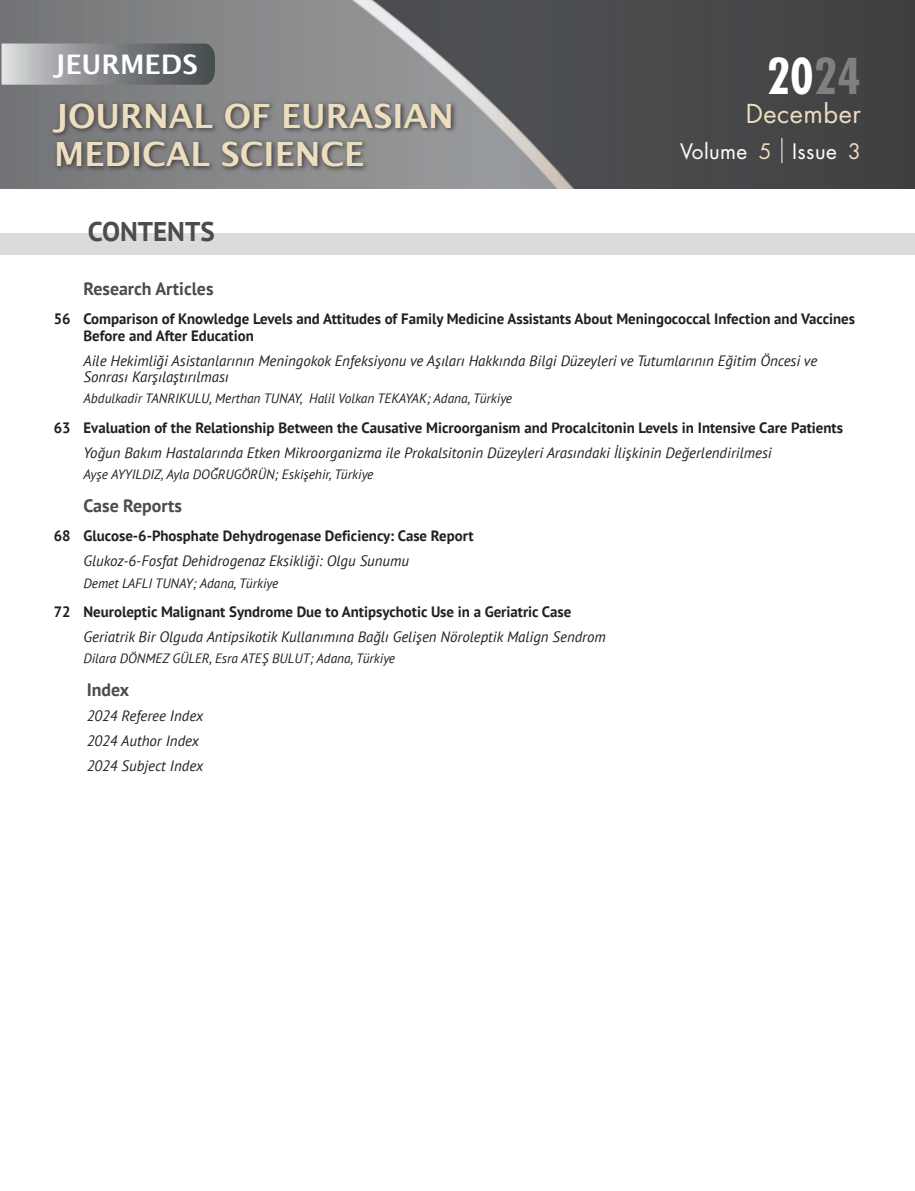
<style>
.page{position:relative;width:915px;height:1191px;background:#fff}
.page>*{position:absolute;margin:0;border:0;box-sizing:border-box;transform-origin:0 0}
.t1{font:48px "Futura Cond Bold Tr";color:#fff}
.t2{font:700 33.45px/38.4px "Lucida Grande";color:#ecdebf}
.t3{font:700 27px "Lucida Grande";color:#fff}
.UNVAN{font:700 27px "PT Sans";color:#4b4c4d}
.t4{font:25.35px "Futura Book Tr";letter-spacing:.02em;color:#ecdebf}
.t5{font:20.85px "Futura Book Tr";letter-spacing:.02em;color:#fff}
.İCİNDEKİLER-BASLIK{font:700 18px "PT Sans";color:#4b4c4d}
.İCİNDEKİLER-2{font:italic 15px/16.5px "PT Sans";color:#231f20}
.İCİNDEKİLER-1{font:700 15px/16.5px "PT Sans";color:#231f20}
.İCİNDEKİLER-yazar{font:italic 13.5px "PT Sans";color:#231f20}
.s1{color:#7f8080}
.s2{color:#ecdebf}
</style>
<div class="page">
<img style="left:0;top:0;width:1px;height:188px">
<img style="left:1px;top:0;width:913px;height:188px">
<svg style="left:781px;top:138px;width:1px;height:25px"></svg>
<div style="left:50px;top:100px;width:408px;height:73px;background:#231f20;opacity:.75"></div>
<svg style="left:2px;top:44px;width:213px;height:41px;background:#868a8c"></svg>
<div style="left:0;top:233px;width:914px;height:22px;background:#dbdbdc"></div>
<h3 class="t3" style="left:54px;top:46px;width:145px">JEURMEDS</h3>
<h2 class="t2" style="left:54px;top:98px;width:401px">JOURNAL OF EURASIAN<br>MEDICAL SCIENCE</h2>
<p class="UNVAN" style="left:88px;top:214px;width:128px">CONTENTS</p>
<h1 class="t1" style="left:766px;top:45px;width:96px">20<span class="s1">24</span></h1>
<h3 class="t4" style="left:745px;top:96px;width:117px">December</h3>
<h3 class="t5" style="left:680px;top:137px;width:182px">Volume <span class="s2">5</span> Issue <span class="s2">3</span></h3>
<p class="İCİNDEKİLER-BASLIK" style="left:83px;top:276px;width:131px">Research Articles</p>
<p class="İCİNDEKİLER-1" style="left:83px;top:310px;width:772px;text-indent:-30px">56 Comparison of Knowledge Levels and Attitudes of Family Medicine Assistants About Meningococcal Infection and Vaccines<br>Before and After Education</p>
<p class="İCİNDEKİLER-2" style="left:83px;top:352px;width:735px">Aile Hekimliği Asistanlarının Meningokok Enfeksiyonu ve Aşıları Hakkında Bilgi Düzeyleri ve Tutumlarının Eğitim Öncesi ve<br>Sonrası Karşılaştırılması</p>
<p class="İCİNDEKİLER-yazar" style="left:83px;top:390px;width:430px">Abdulkadir TANRIKULU, Merthan TUNAY, Halil Volkan TEKAYAK; Adana, Türkiye</p>
<p class="İCİNDEKİLER-1" style="left:54px;top:419px;width:790px">63 Evaluation of the Relationship Between the Causative Microorganism and Procalcitonin Levels in Intensive Care Patients</p>
<p class="İCİNDEKİLER-2" style="left:83px;top:444px;width:689px">Yoğun Bakım Hastalarında Etken Mikroorganizma ile Prokalsitonin Düzeyleri Arasındaki İlişkinin Değerlendirilmesi</p>
<p class="İCİNDEKİLER-yazar" style="left:83px;top:466px;width:291px">Ayşe AYYILDIZ, Ayla DOĞRUGÖRÜN; Eskişehir, Türkiye</p>
<p class="İCİNDEKİLER-BASLIK" style="left:83px;top:494px;width:100px">Case Reports</p>
<p class="İCİNDEKİLER-1" style="left:54px;top:527px;width:421px">68 Glucose-6-Phosphate Dehydrogenase Deficiency: Case Report</p>
<p class="İCİNDEKİLER-2" style="left:83px;top:552px;width:327px">Glukoz-6-Fosfat Dehidrogenaz Eksikliği: Olgu Sunumu</p>
<p class="İCİNDEKİLER-yazar" style="left:83px;top:574px;width:196px">Demet LAFLI TUNAY; Adana, Türkiye</p>
<p class="İCİNDEKİLER-1" style="left:54px;top:603px;width:519px">72 Neuroleptic Malignant Syndrome Due to Antipsychotic Use in a Geriatric Case</p>
<p class="İCİNDEKİLER-2" style="left:83px;top:628px;width:523px">Geriatrik Bir Olguda Antipsikotik Kullanımına Bağlı Gelişen Nöroleptik Malign Sendrom</p>
<p class="İCİNDEKİLER-yazar" style="left:83px;top:650px;width:313px">Dilara DÖNMEZ GÜLER, Esra ATEŞ BULUT; Adana, Türkiye</p>
<p class="İCİNDEKİLER-BASLIK" style="left:87px;top:678px;width:44px">Index</p>
<p class="İCİNDEKİLER-2" style="left:87px;top:707px;width:118px">2024 Referee Index</p>
<p class="İCİNDEKİLER-2" style="left:87px;top:732px;width:114px">2024 Author Index</p>
<p class="İCİNDEKİLER-2" style="left:87px;top:757px;width:118px">2024 Subject Index</p>
</div>
